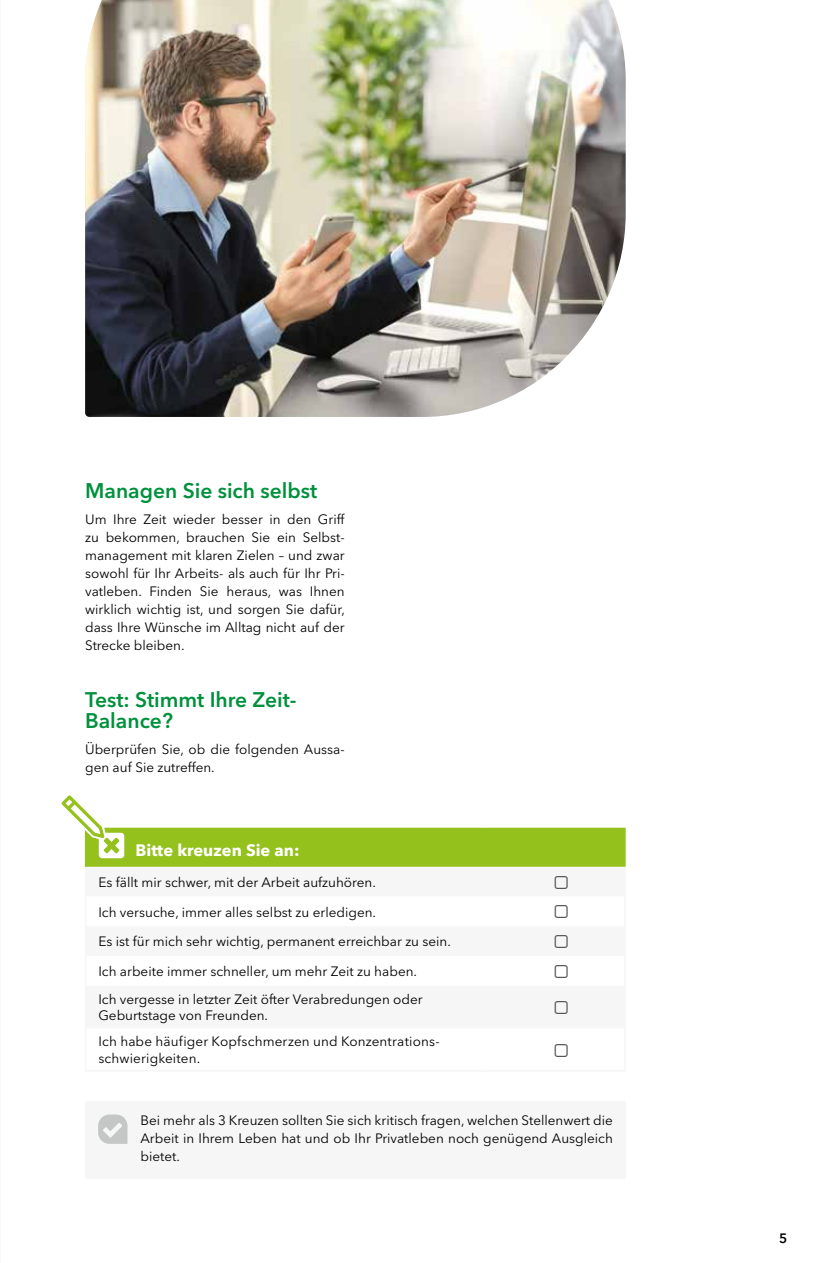
<style>
.page{position:relative;width:830px;height:1263px;background:#fff}
.page>*{position:absolute;margin:0;border:0;box-sizing:border-box;transform-origin:0 0}
.t1{font:600 21px/21px "Avenir Next LT Pro";color:#00913d}
.t2{font:700 16.5px "Avenir Next LT Pro";color:#fff}
.t3{font:13.5px/18px "Avenir Next LT Pro";color:#000}
.t4{font:600 13.5px "Avenir Next LT Pro";color:#000}
</style>
<div class="page">
<img style="left:85px;top:0;width:540px;height:417px">
<div style="left:86px;top:828px;width:538px;height:39px;background:#94c11c"></div>
<hr style="left:85px;top:896px;width:1px;height:30px;background:#f6f6f6">
<hr style="left:85px;top:926px;width:1px;height:30px;background:#f6f6f6">
<hr style="left:85px;top:956px;width:1px;height:30px;background:#f6f6f6">
<hr style="left:85px;top:986px;width:1px;height:42px;background:#f6f6f6">
<hr style="left:85px;top:1028px;width:1px;height:42px;background:#f6f6f6">
<hr style="left:85px;top:829px;width:1px;height:38px;background:#94c11c">
<hr style="left:485px;top:828px;width:140px;height:1px;background:#94c11c">
<hr style="left:624px;top:829px;width:1px;height:38px;background:#94c11c">
<hr style="left:624px;top:896px;width:1px;height:30px;background:#f6f6f6">
<hr style="left:624px;top:926px;width:1px;height:30px;background:#f6f6f6">
<hr style="left:624px;top:956px;width:1px;height:30px;background:#f6f6f6">
<hr style="left:624px;top:986px;width:1px;height:42px;background:#f6f6f6">
<hr style="left:624px;top:1028px;width:1px;height:42px;background:#f6f6f6">
<hr style="left:85px;top:1070px;width:400px;height:1px;background:#f6f6f6">
<hr style="left:485px;top:1070px;width:140px;height:1px;background:#f6f6f6">
<div style="left:99px;top:833px;width:25px;height:25px;background:#fff;border-radius:3px"></div>
<svg style="left:61px;top:795px;width:58px;height:58px"></svg>
<div style="left:85px;top:1101px;width:540px;height:78px;background:#f6f6f6"></div>
<svg style="left:98px;top:1114px;width:29px;height:30px"></svg>
<hr style="left:0;top:0;width:1px;height:1263px;background:#f6f6f6">
<h1 class="t1" style="left:85px;top:480px;width:233px">Managen Sie sich selbst</h1>
<p class="t3" style="left:85px;top:510px;width:261px;text-align:justify">Um Ihre Zeit wieder besser in den Griff zu bekommen, brauchen Sie ein Selbst&shy;management mit klaren Zielen – und zwar sowohl für Ihr Arbeits- als auch für Ihr Pri&shy;vatleben. Finden Sie heraus, was Ihnen wirklich wichtig ist, und sorgen Sie dafür, dass Ihre Wünsche im Alltag nicht auf der Strecke bleiben.</p>
<h1 class="t1" style="left:85px;top:689px;width:213px">Test: Stimmt Ihre Zeit-<br>Balance?</h1>
<p class="t3" style="left:85px;top:740px;width:261px">Überprüfen Sie, ob die folgenden Aussa&shy;gen auf Sie zutreffen.</p>
<p class="t2" style="left:135px;top:840px;width:165px">Bitte kreuzen Sie an:</p>
<p class="t3" style="left:98px;top:873px;width:279px">Es fällt mir schwer, mit der Arbeit aufzuhören.</p>
<p class="t3" style="left:98px;top:903px;width:279px">Ich versuche, immer alles selbst zu erledigen.</p>
<p class="t3" style="left:98px;top:932px;width:354px">Es ist für mich sehr wichtig, permanent erreichbar zu sein.</p>
<p class="t3" style="left:98px;top:957px;width:325px;line-height:27.9px">Ich arbeite immer schneller, um mehr Zeit zu haben.<br>Ich vergesse in letzter Zeit öfter Verabredungen oder</p>
<p class="t3" style="left:98px;top:1003px;width:342px;line-height:26px">Geburtstage von Freunden.<br>Ich habe häufiger Kopfschmerzen und Konzentrations-</p>
<p class="t3" style="left:98px;top:1049px;width:103px">schwierigkeiten.</p>
<p class="t3" style="left:140px;top:1112px;width:473px;text-align:justify">Bei mehr als 3 Kreuzen sollten Sie sich kritisch fragen, welchen Stellenwert die Arbeit in Ihrem Leben hat und ob Ihr Privatleben noch genügend Ausgleich bietet.</p>
<p class="t4" style="left:778px;top:1230px;width:10px">5</p>
</div>
